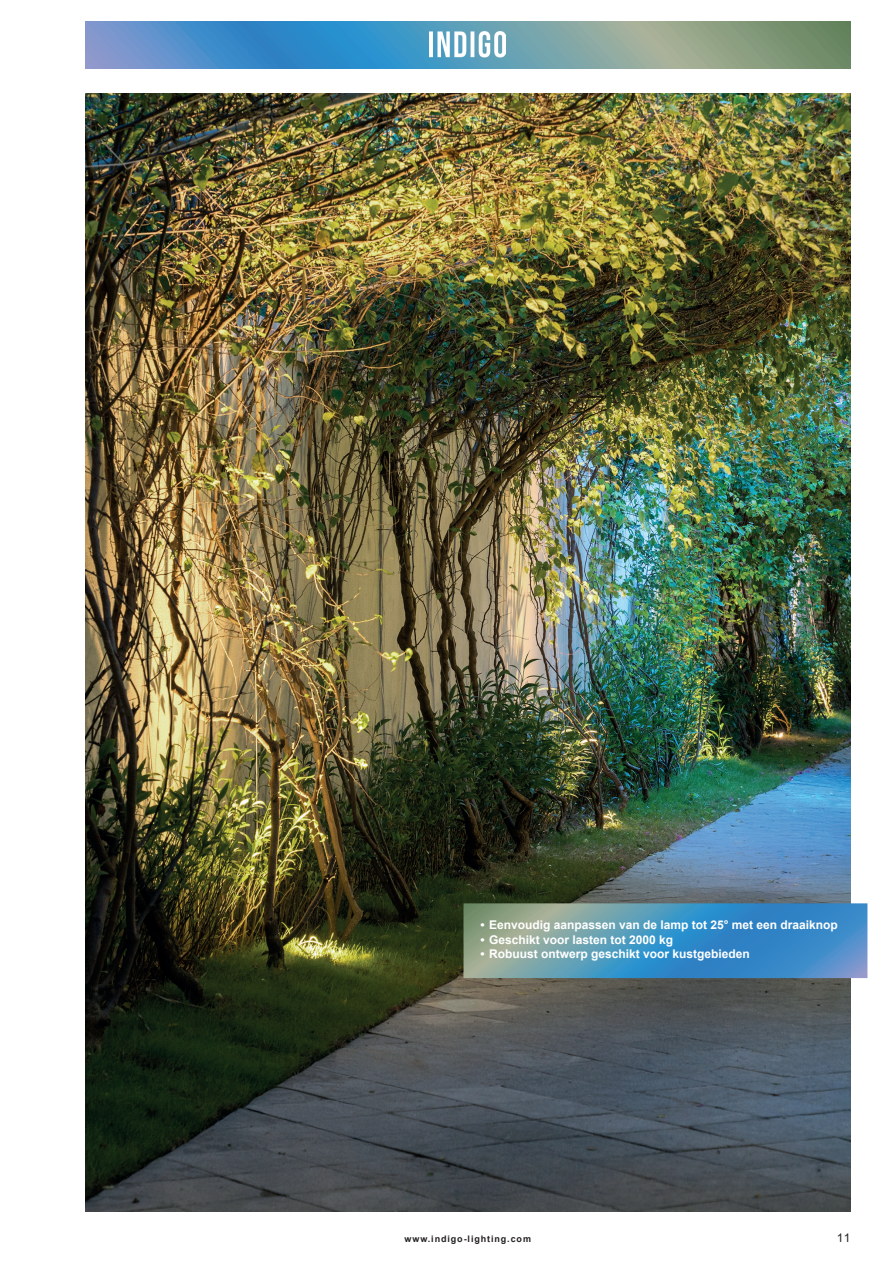
<style>
.page{position:relative;width:893px;height:1263px;background:#fff}
.page>*{position:absolute;margin:0;border:0;box-sizing:border-box;transform-origin:0 0}
.t1{font:700 12px "Arial";color:#fff}
.t2{font:12px "Arial";color:#231f20}
.t3{font:700 9px "Arial";letter-spacing:.1em;color:#231f20}
</style>
<div class="page">
<svg style="left:85px;top:21px;width:765px;height:47px;background:#6598ad"></svg>
<img style="left:430px;top:32px;width:76px;height:25px">
<img style="left:85px;top:94px;width:765px;height:1117px">
<svg style="left:463px;top:903px;width:404px;height:75px;background:#5595b7"></svg>
<p class="t1" style="left:480px;top:916px;width:359px">• Eenvoudig aanpassen van de lamp tot 25° met een draaiknop</p>
<p class="t1" style="left:480px;top:931px;width:194px">• Geschikt voor lasten tot 2000 kg</p>
<p class="t1" style="left:480px;top:945px;width:271px">• Robuust ontwerp geschikt voor kustgebieden</p>
<p class="t3" style="left:404px;top:1232px;width:128px">www.indigo-lighting.com</p>
<p class="t2" style="left:837px;top:1229px;width:15px">11</p>
</div>
